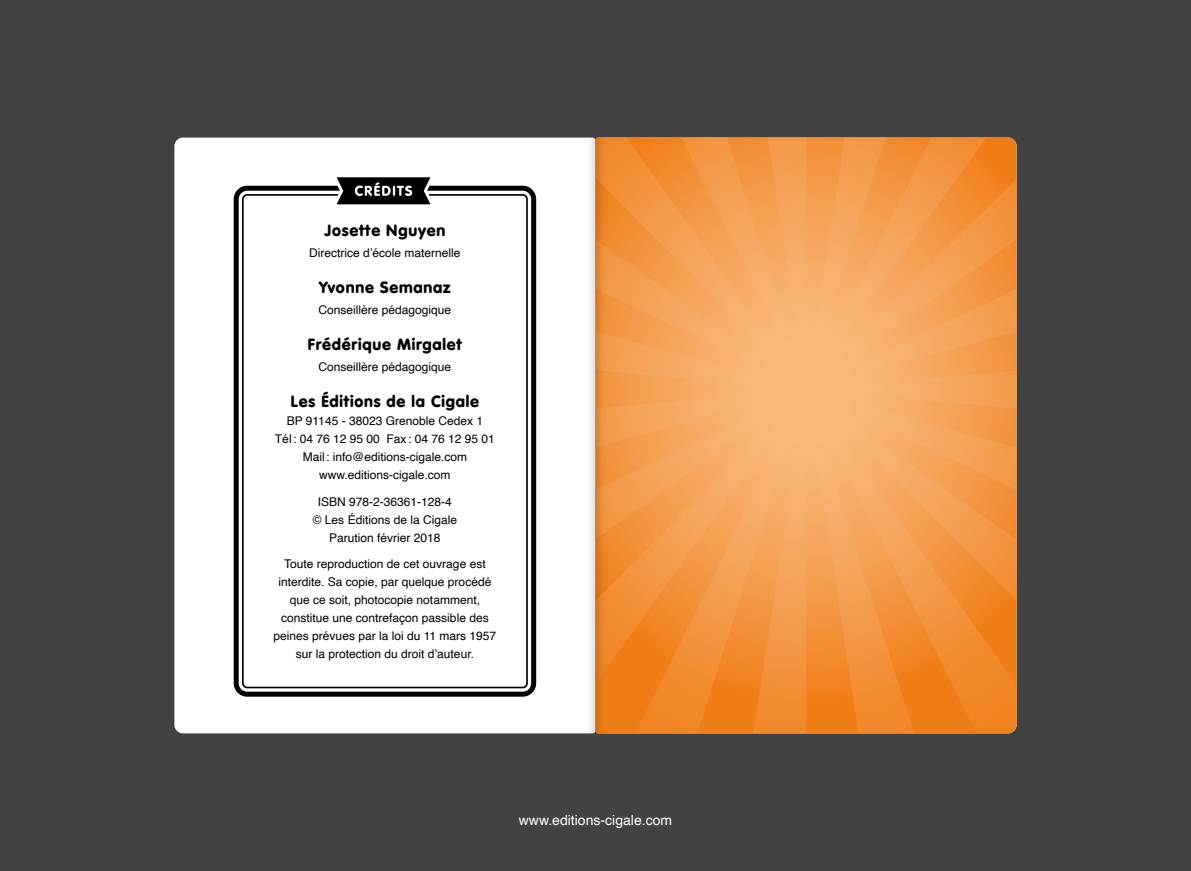
<style>
.page{position:relative;width:1191px;height:871px;background:#fff}
.page>*{position:absolute;margin:0;border:0;box-sizing:border-box;transform-origin:0 0}
.t1{font:900 16px "VAG Rounded Std";letter-spacing:.05em;color:#000}
.t2{font:14px "Helvetica";color:#fff}
.t3{font:12px/18px "Helvetica";color:#000;text-align:center}
</style>
<div class="page">
<div style="left:0;top:0;width:1191px;height:870px;background:#424242"></div>
<svg style="left:174px;top:137px;width:421px;height:596px;background:#f2f2f2"></svg>
<svg style="left:595px;top:137px;width:421px;height:596px;background:#f39b4c"></svg>
<h1 class="t1" style="left:324px;top:221px;width:122px">Josette Nguyen</h1>
<p class="t3" style="left:309px;top:244px;width:153px">Directrice d’école maternelle</p>
<h1 class="t1" style="left:319px;top:278px;width:133px">Yvonne Semanaz</h1>
<p class="t3" style="left:318px;top:301px;width:134px">Conseillère pédagogique</p>
<h1 class="t1" style="left:308px;top:335px;width:155px">Frédérique Mirgalet</h1>
<p class="t3" style="left:318px;top:358px;width:134px">Conseillère pédagogique</p>
<h1 class="t1" style="left:291px;top:391px;width:190px">Les Éditions de la Cigale</h1>
<p class="t3" style="left:275px;top:412px;width:221px">BP 91145 - 38023 Grenoble Cedex 1<br>Tél : 04 76 12 95 00 Fax : 04 76 12 95 01<br>Mail : info@editions-cigale.com www.editions-cigale.com</p>
<p class="t3" style="left:313px;top:492px;width:146px">ISBN 978-2-36361-128-4 © Les Éditions de la Cigale<br>Parution février 2018</p>
<p class="t3" style="left:274px;top:555px;width:224px">Toute reproduction de cet ouvrage est interdite. Sa copie, par quelque procédé que ce soit, photocopie notamment, constitue une contrefaçon passible des peines prévues par la loi du 11 mars 1957 sur la protection du droit d’auteur.</p>
<p class="t2" style="left:519px;top:809px;width:155px">www.editions-cigale.com</p>
</div>
